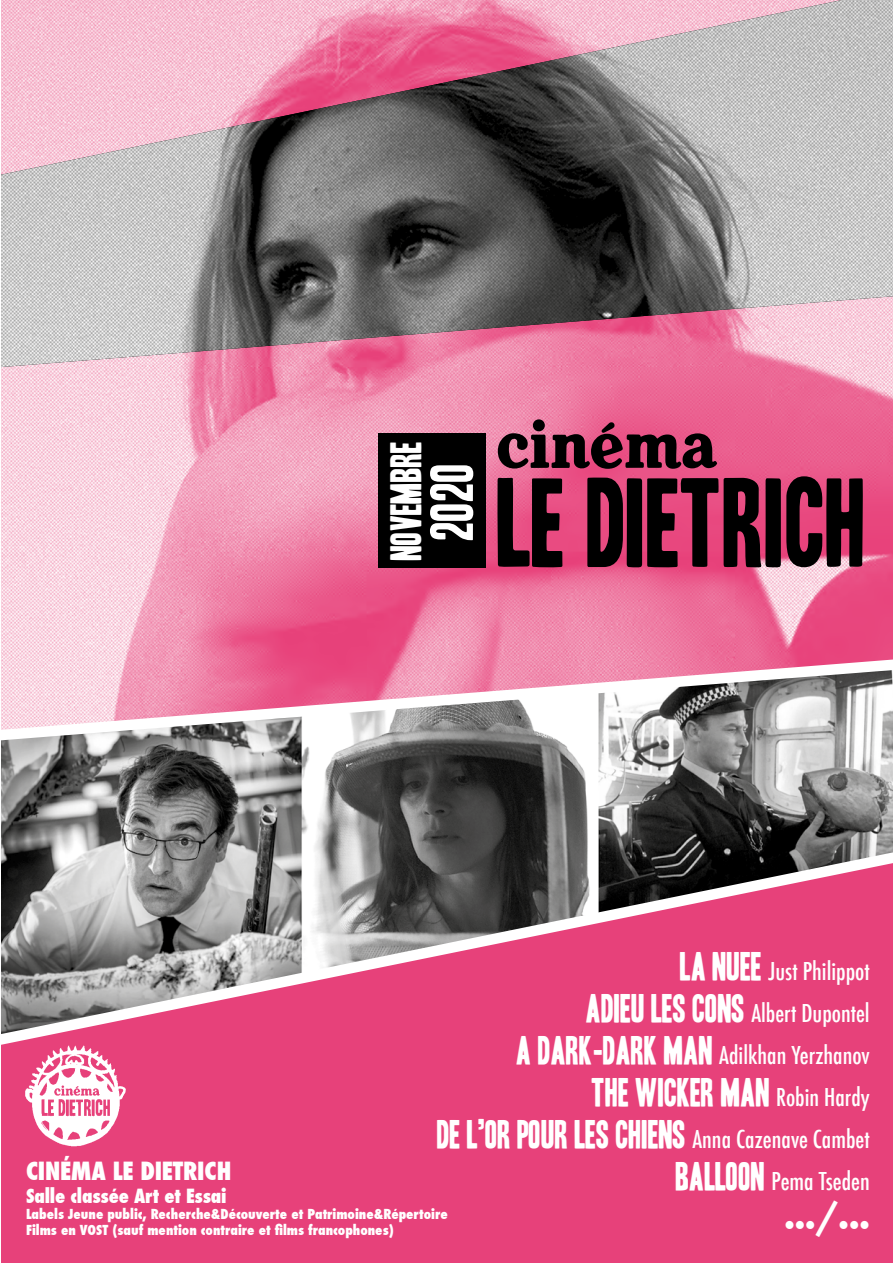
<style>
.page{position:relative;width:893px;height:1263px;background:#e7417a}
.page>*{position:absolute;margin:0;border:0;box-sizing:border-box;transform-origin:0 0}
.t1{font:52.5px "Headline One HPLHS";color:#fff}
.t2{font:37.5px "Headline One HPLHS";color:#fff}
.t3{font:34.5px/42px "Headline One HPLHS";color:#fff;text-align:right}
.t4{font:800 condensed 34.5px "Futura";color:#fff}
.t5{font:800 condensed 24.45px "Futura";letter-spacing:-.01em;color:#fff}
.t6{font:500 condensed 24px/42px "Futura";color:#fff;text-align:right}
.t7{font:800 condensed 19.2px "Futura";letter-spacing:-.01em;color:#fff}
.t8{font:800 condensed 13.5px/16.2px "Futura";color:#fff}
.s1{font-family:"Headline One HPLHS";font-weight:400;font-stretch:normal;font-size:34.5px}
.s2{font-family:"Futura";font-weight:500;font-stretch:condensed;font-size:24px}
</style>
<div class="page">
<img style="left:25px;top:1054px;width:101px;height:93px">
<img style="left:1px;top:367px;width:892px;height:285px">
<img style="left:1px;top:0;width:892px;height:367px">
<div style="left:378px;top:433px;width:107px;height:135px;background:#000"></div>
<svg style="left:498px;top:419px;width:219px;height:50px;background:#863a54"></svg>
<svg style="left:497px;top:476px;width:366px;height:91px"></svg>
<svg style="left:1px;top:652px;width:892px;height:402px"></svg>
<hr style="left:0;top:0;width:1px;height:1262px;background:#fff">
<h2 class="t2" style="left:388px;top:560px;width:120px;rotate:-90deg">NOVEMBRE</h2>
<h1 class="t1" style="left:426px;top:540px;width:79px;rotate:-90deg">2020</h1>
<h3 class="t6" style="left:516px;top:950px;width:355px"><span class="s1">LA NUEE</span> Just Philippot<br><span class="s1">ADIEU LES CONS</span> Albert Dupontel<br><span class="s1">A DARK-DARK MAN</span> Adilkhan Yerzhanov</h3>
<h3 class="t3" style="left:437px;top:1072px;width:434px">THE WICKER MAN <span class="s2">Robin Hardy<br></span>DE L’OR POUR LES CHIENS <span class="s2">Anna Cazenave Cambet</span></h3>
<h3 class="t6" style="left:676px;top:1160px;width:196px"><span class="s1">BALLOON</span> Pema Tseden</h3>
<h3 class="t4" style="left:784px;top:1192px;width:87px">.../...</h3>
<h3 class="t5" style="left:26px;top:1154px;width:207px">CINÉMA LE DIETRICH</h3>
<h3 class="t7" style="left:26px;top:1182px;width:202px">Salle classée Art et Essai</h3>
<p class="t8" style="left:26px;top:1206px;width:423px">Labels Jeune public, Recherche&amp;Découverte et Patrimoine&amp;Répertoire<br>Films en VOST (sauf mention contraire et films francophones)</p>
</div>
